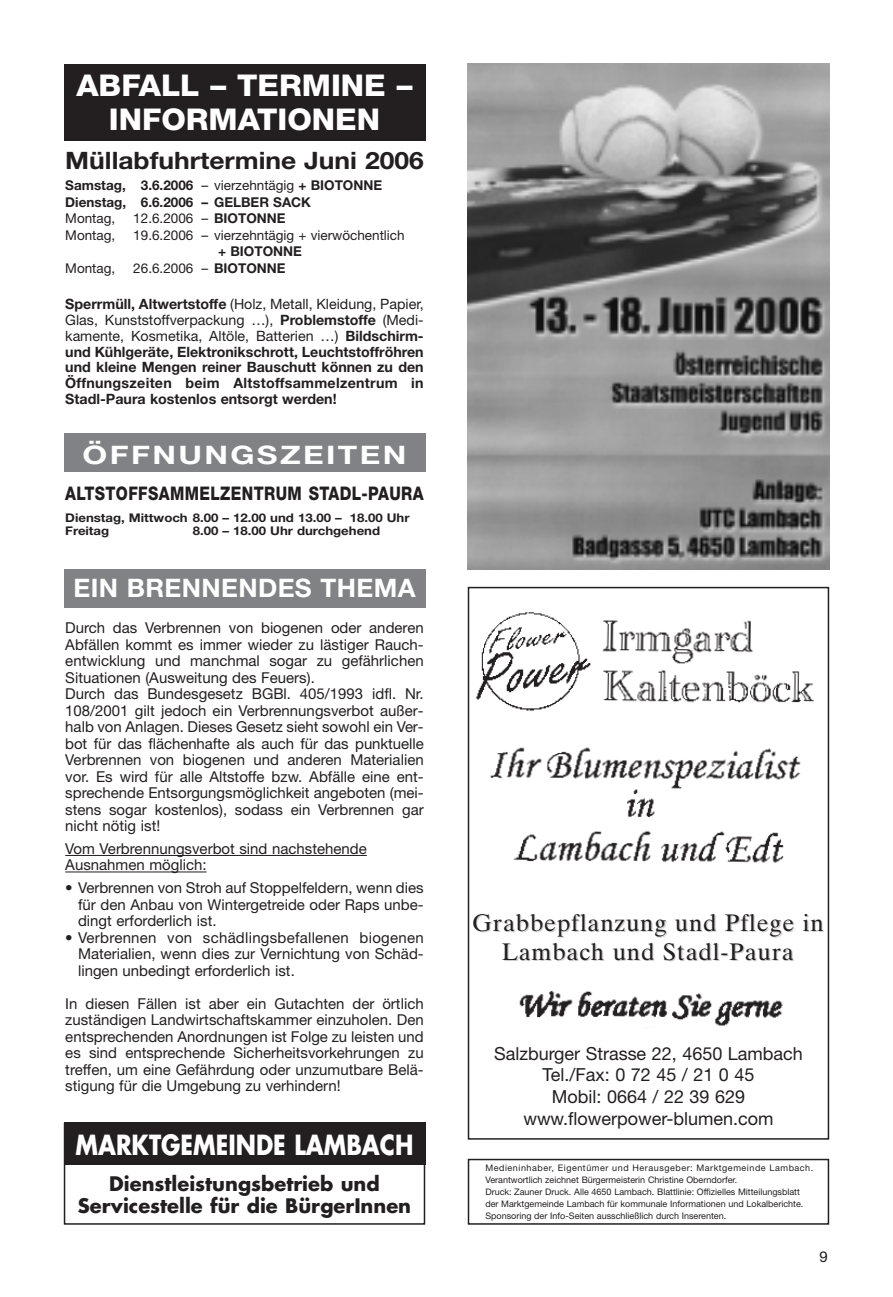
<style>
.page{position:relative;width:893px;height:1297px;background:#fff}
.page>*{position:absolute;margin:0;border:0;box-sizing:border-box;transform-origin:0 0}
.t1{font:800 30px/34.5px "Helvetica Neue";color:#fff;text-align:center;scale:1.05 1}
.t2{font:700 27px "Futura";color:#fff;scale:.85 1}
.t3{font:700 25.5px "Helvetica Neue";letter-spacing:.015em;color:#fff}
.t4{font:700 25.5px "Helvetica Neue";letter-spacing:.075em;color:#fff;scale:1.25 1}
.t5{font:24px/28.8px "Times Ten";letter-spacing:.035em;color:#231f20;text-align:center}
.t6{font:700 24px "Helvetica Neue";color:#231f20;scale:1.1 1}
.t7{font:700 19.5px/22.5px "Futura";color:#231f20;text-align:center}
.t8{font:800 18.75px "Helvetica Neue";letter-spacing:.025em;color:#231f20;scale:.82 1}
.t9{font:18px/21.6px "Helvetica Neue";color:#231f20;text-align:center}
.t10{font:15px/16.5px "Helvetica Neue";color:#231f20;text-align:justify}
.t11{font:700 14.25px/15.8px "Helvetica Neue";color:#231f20;text-align:justify}
.t12{font:13.5px "Helvetica Neue";color:#231f20}
.t13{font:700 13.5px/16.5px "Helvetica Neue";color:#231f20}
.t14{font:700 12px/13.5px "Helvetica Neue";color:#231f20;scale:1.1 1}
.t15{font:9px/12px "Helvetica Neue";color:#231f20}
.s1{color:#fff}
.s2{font-weight:400}
.s3{font-weight:700}
</style>
<div class="page">
<div style="left:468px;top:587px;width:361px;height:553px;border:2px solid #231f20"></div>
<img style="left:476px;top:612px;width:115px;height:99px">
<img style="left:602px;top:620px;width:151px;height:44px">
<img style="left:603px;top:668px;width:224px;height:42px">
<img style="left:490px;top:747px;width:311px;height:42px">
<img style="left:614px;top:784px;width:46px;height:34px">
<img style="left:513px;top:830px;width:271px;height:33px">
<img style="left:519px;top:990px;width:264px;height:36px">
<div style="left:64px;top:64px;width:361px;height:76px;background:#231f20"></div>
<div style="left:64px;top:434px;width:361px;height:38px;background:#808285"></div>
<div style="left:468px;top:1159px;width:361px;height:66px;border:2px solid #231f20"></div>
<hr style="left:74px;top:855px;width:35px;height:1px;background:#231f20">
<svg style="left:109px;top:855px;width:26px;height:1px"></svg>
<hr style="left:135px;top:855px;width:232px;height:1px;background:#231f20">
<hr style="left:65px;top:871px;width:142px;height:1px;background:#231f20">
<div style="left:64px;top:570px;width:361px;height:38px;background:#808285"></div>
<div style="left:64px;top:1123px;width:361px;height:42px;background:#231f20"></div>
<div style="left:64px;top:1123px;width:361px;height:102px;border:2px solid #231f20"></div>
<img style="left:468px;top:64px;width:361px;height:506px">
<h1 class="t1" style="left:76px;top:70px;width:322px">ABFALL – TERMINE –<br>INFORMATIONEN</h1>
<h3 class="t6" style="left:65px;top:152px;width:327px">Müllabfuhrtermine Juni 2006</h3>
<p class="t13" style="left:65px;top:178px;width:318px">Samstag, <span class="s1">1</span>3.6.2006 <span class="s2">– vierzehntägig</span> + BIOTONNE<br>Dienstag, <span class="s1">1</span>6.6.2006 – GELBER SACK<br><span class="s2">Montag,</span></p>
<p class="t12" style="left:133px;top:213px;width:154px">12.6.2006 – <span class="s3">BIOTONNE</span></p>
<p class="t12" style="left:65px;top:230px;width:52px">Montag,</p>
<p class="t12" style="left:133px;top:230px;width:273px">19.6.2006 – vierzehntägig + vierwöchentlich</p>
<p class="t13" style="left:218px;top:244px;width:85px">+ BIOTONNE</p>
<p class="t12" style="left:65px;top:263px;width:52px">Montag,</p>
<p class="t12" style="left:133px;top:263px;width:154px">26.6.2006 – <span class="s3">BIOTONNE</span></p>
<p class="t11" style="left:65px;top:298px;width:360px">Sperrmüll, Altwertstoffe <span class="s2">(Holz, Metall, Kleidung, Papier, Glas, Kunststoffverpackung …),</span> Problemstoffe <span class="s2">(Medi&shy;kamente, Kosmetika, Altöle, Batterien …)</span> Bildschirm&shy;und Kühlgeräte, Elektronikschrott, Leuchtstoffröhren und kleine Mengen reiner Bauschutt können zu den Öffnungszeiten beim Altstoffsammelzentrum in Stadl-Paura kostenlos entsorgt werden!</p>
<h3 class="t4" style="left:83px;top:446px;width:261px">ÖFFNUNGSZEITEN</h3>
<p class="t8" style="left:65px;top:486px;width:439px">ALTSTOFFSAMMELZENTRUM STADL-PAURA</p>
<p class="t14" style="left:65px;top:512px;width:314px">Dienstag, Mittwoch 8.00 – 12.00 und 13.00 – 18.00 Uhr<br>Freitag</p>
<p class="t14" style="left:193px;top:525px;width:172px">8.00 – 18.00 Uhr durchgehend</p>
<h3 class="t3" style="left:73px;top:579px;width:344px">EIN BRENNENDES THEMA</h3>
<p class="t10" style="left:65px;top:621px;width:360px;text-align:left">Durch das Verbrennen von biogenen oder anderen Abfällen kommt es immer wieder zu lästiger Rauch&shy;entwicklung und manchmal sogar zu gefährlichen Situationen (Ausweitung des Feuers).<br>Durch das Bundesgesetz BGBl. 405/1993 idfl. Nr.<br>108/2001 gilt jedoch ein Verbrennungsverbot außer&shy;halb von Anlagen. Dieses Gesetz sieht sowohl ein Ver&shy;bot für das flächenhafte als auch für das punktuelle Verbrennen von biogenen und anderen Materialien vor. Es wird für alle Altstoffe bzw. Abfälle eine ent&shy;sprechende Entsorgungsmöglichkeit angeboten (mei&shy;stens sogar kostenlos), sodass ein Verbrennen gar nicht nötig ist!</p>
<p class="t10" style="left:65px;top:842px;width:303px">Vom Verbrennungsverbot sind nachstehende<br>Ausnahmen möglich:</p>
<p class="t10" style="left:78px;top:881px;width:347px;text-indent:-13px">• Verbrennen von Stroh auf Stoppelfeldern, wenn dies für den Anbau von Wintergetreide oder Raps unbe&shy;dingt erforderlich ist.</p>
<p class="t10" style="left:78px;top:931px;width:347px;text-indent:-13px">• Verbrennen von schädlingsbefallenen biogenen Materialien, wenn dies zur Vernichtung von Schäd&shy;lingen unbedingt erforderlich ist.</p>
<p class="t10" style="left:65px;top:997px;width:360px">In diesen Fällen ist aber ein Gutachten der örtlich zuständigen Landwirtschaftskammer einzuholen. Den entsprechenden Anordnungen ist Folge zu leisten und es sind entsprechende Sicherheitsvorkehrungen zu treffen, um eine Gefährdung oder unzumutbare Belä&shy;stigung für die Umgebung zu verhindern!</p>
<h2 class="t2" style="left:76px;top:1132px;width:399px">MARKTGEMEINDE LAMBACH</h2>
<h3 class="t7" style="left:78px;top:1174px;width:335px">Dienstleistungsbetrieb und<br>Servicestelle für die BürgerInnen</h3>
<h3 class="t5" style="left:472px;top:911px;width:353px">Grabbepflanzung und Pflege in<br>Lambach und Stadl-Paura</h3>
<p class="t9" style="left:494px;top:1044px;width:310px">Salzburger Strasse 22, 4650 Lambach<br>Tel./Fax: 0 72 45 / 21 0 45<br>Mobil: 0664 / 22 39 629 www.flowerpower-blumen.com</p>
<p class="t15" style="left:485px;top:1163px;width:329px">Medieninhaber, Eigentümer und Herausgeber: Marktgemeinde Lambach.<br>Verantwortlich zeichnet Bürgermeisterin Christine Oberndorfer.<br>Druck: Zauner Druck. Alle 4650 Lambach. Blattlinie: Offizielles Mitteilungsblatt der Marktgemeinde Lambach für kommunale Informationen und Lokalberichte.<br>Sponsoring der Info-Seiten ausschließlich durch Inserenten.</p>
<p class="t10" style="left:819px;top:1250px;width:10px">9</p>
</div>
